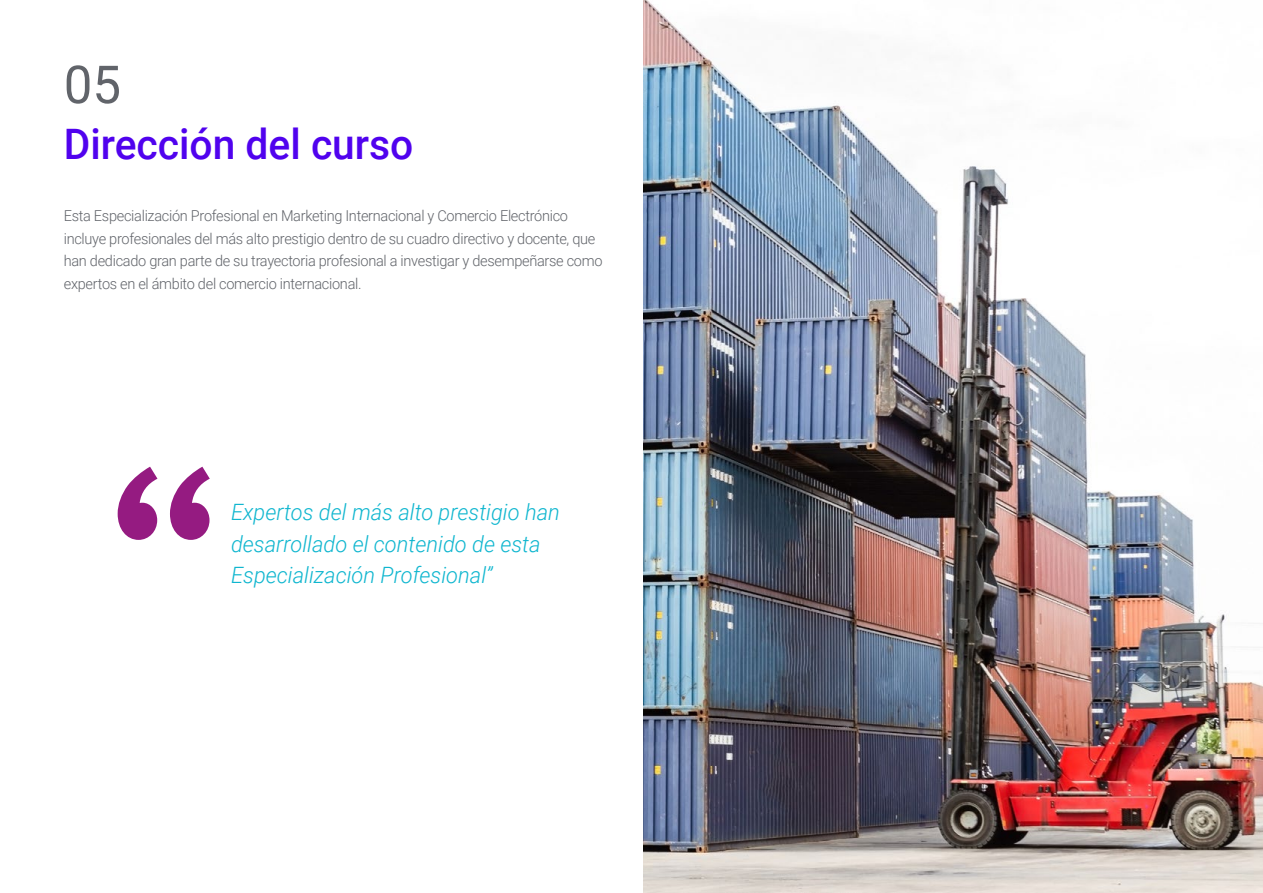
<style>
.page{position:relative;width:1263px;height:893px;background:#fff}
.page>*{position:absolute;margin:0;border:0;box-sizing:border-box;transform-origin:0 0}
.t1{font:52.5px "Roboto";color:#61646a}
.t2{font:500 42px "Roboto";color:#5002ee}
.t3{font:italic 300 22.5px/31.5px "Roboto";color:#0fb6cf}
.t4{font:300 15px/22.5px "Roboto";letter-spacing:-.02em;color:#61646a}
</style>
<div class="page">
<img style="left:643px;top:0;width:620px;height:893px">
<svg style="left:118px;top:467px;width:92px;height:73px"></svg>
<h1 class="t1" style="left:64px;top:48px;width:59px">05</h1>
<h2 class="t2" style="left:64px;top:115px;width:351px">Dirección del curso</h2>
<p class="t4" style="left:64px;top:204px;width:540px">Esta Especialización Profesional en Marketing Internacional y Comercio Electrónico incluye profesionales del más alto prestigio dentro de su cuadro directivo y docente, que han dedicado gran parte de su trayectoria profesional a investigar y desempeñarse como expertos en el ámbito del comercio internacional.</p>
<h3 class="t3" style="left:231px;top:496px;width:330px">Expertos del más alto prestigio han desarrollado el contenido de esta<br>Especialización Profesional”</h3>
</div>
